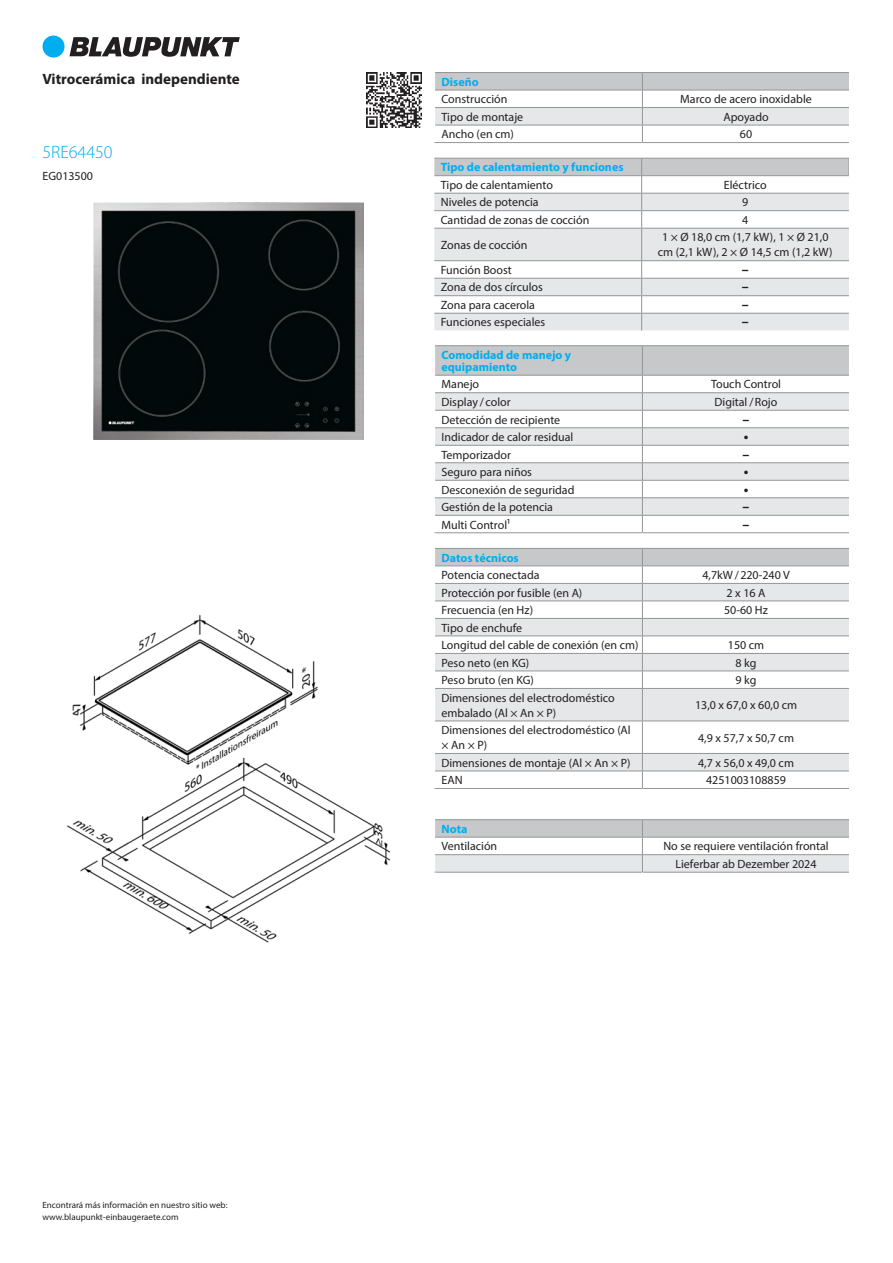
<style>
.page{position:relative;width:893px;height:1263px;background:#fff}
.page>*{position:absolute;margin:0;border:0;box-sizing:border-box;transform-origin:0 0}
.Merkmalsfolge-Modell{font:300 18px "Myriad Pro";color:#00aeef}
.Merkmalsfolge-Produu{font:700 15px "Myriad Pro";color:#231f20}
.Metadata-Wert{font:700 13.8px "Myriad Pro";color:#231f20}
.Metadata{font:12px/15px "Myriad Pro";color:#231f20}
.Metadata-Wert-2{font:12px/15px "Myriad Pro";color:#231f20;text-align:center}
.Kopf{font:700 12px/12px "Myriad Pro";color:#00aeef}
.Merkmalsfolge-Nummer{font:12px "Myriad Pro";color:#231f20}
.Absatz_erster{font:9px "Myriad Pro";color:#231f20}
.Absatz_letzter{font:9px "Myriad Pro";color:#231f20}
</style>
<div class="page">
<img style="left:67px;top:615px;width:324px;height:328px">
<img style="left:94px;top:203px;width:269px;height:237px">
<img style="left:366px;top:72px;width:56px;height:56px">
<hr style="left:435px;top:72px;width:207px;height:1px;background:#939598">
<hr style="left:642px;top:72px;width:208px;height:1px;background:#939598">
<svg style="left:434px;top:73px;width:415px;height:70px"></svg>
<svg style="left:434px;top:229px;width:415px;height:101px;fill:#e6e7e9"></svg>
<svg style="left:434px;top:158px;width:415px;height:70px"></svg>
<hr style="left:434px;top:228px;width:208px;height:1px;background:#939598">
<hr style="left:642px;top:228px;width:207px;height:1px;background:#939598">
<hr style="left:641px;top:228px;width:1px;height:32px;background:#939598">
<hr style="left:642px;top:260px;width:207px;height:1px;background:#939598">
<hr style="left:642px;top:278px;width:207px;height:1px;background:#939598">
<hr style="left:434px;top:295px;width:208px;height:1px;background:#939598">
<hr style="left:642px;top:295px;width:207px;height:1px;background:#939598">
<hr style="left:434px;top:313px;width:208px;height:1px;background:#939598">
<hr style="left:642px;top:313px;width:207px;height:1px;background:#939598">
<hr style="left:434px;top:260px;width:208px;height:1px;background:#939598">
<svg style="left:641px;top:261px;width:1px;height:69px"></svg>
<hr style="left:434px;top:278px;width:208px;height:1px;background:#939598">
<hr style="left:435px;top:345px;width:207px;height:1px;background:#939598">
<hr style="left:642px;top:345px;width:208px;height:1px;background:#939598">
<svg style="left:434px;top:346px;width:415px;height:188px"></svg>
<hr style="left:642px;top:375px;width:208px;height:1px;background:#939598">
<svg style="left:435px;top:689px;width:414px;height:82px;fill:#e6e7e9"></svg>
<hr style="left:435px;top:688px;width:207px;height:1px;background:#939598">
<hr style="left:642px;top:688px;width:208px;height:1px;background:#939598">
<hr style="left:642px;top:689px;width:1px;height:32px;background:#939598">
<hr style="left:435px;top:721px;width:207px;height:1px;background:#939598">
<hr style="left:642px;top:721px;width:208px;height:1px;background:#939598">
<hr style="left:642px;top:721px;width:1px;height:32px;background:#939598">
<hr style="left:435px;top:753px;width:207px;height:1px;background:#939598">
<hr style="left:642px;top:753px;width:208px;height:1px;background:#939598">
<hr style="left:435px;top:771px;width:207px;height:1px;background:#939598">
<hr style="left:642px;top:771px;width:208px;height:1px;background:#939598">
<hr style="left:434px;top:788px;width:208px;height:1px;background:#939598">
<hr style="left:642px;top:788px;width:208px;height:1px;background:#939598">
<svg style="left:642px;top:754px;width:1px;height:35px"></svg>
<svg style="left:435px;top:548px;width:414px;height:140px"></svg>
<hr style="left:642px;top:566px;width:208px;height:1px;background:#939598">
<hr style="left:435px;top:819px;width:207px;height:1px;background:#939598">
<hr style="left:642px;top:819px;width:208px;height:1px;background:#939598">
<svg style="left:434px;top:820px;width:415px;height:53px"></svg>
<div style="left:43px;top:36px;width:22px;height:22px;background:#00aeef;border-radius:50%"></div>
<svg style="left:69px;top:37px;width:171px;height:20px"></svg>
<hr style="left:849px;top:72px;width:3px;height:1130px;background:#fff">
<p class="Merkmalsfolge-Produu" style="left:43px;top:69px;width:199px">Vitrocerámica independiente</p>
<p class="Merkmalsfolge-Modell" style="left:43px;top:141px;width:72px">5RE64450</p>
<p class="Merkmalsfolge-Nummer" style="left:43px;top:169px;width:52px">EG013500</p>
<p class="Absatz_erster" style="left:43px;top:1200px;width:187px">Encontrará más información en nuestro sitio web:</p>
<p class="Absatz_letzter" style="left:43px;top:1212px;width:138px">www.blaupunkt-einbaugeraete.com</p>
<p class="Kopf" style="left:441px;top:75px;width:39px">Diseño</p>
<p class="Metadata" style="left:441px;top:92px;width:68px">Construcción</p>
<p class="Metadata-Wert-2" style="left:680px;top:92px;width:133px">Marco de acero inoxidable</p>
<p class="Metadata" style="left:441px;top:109px;width:83px">Tipo de montaje</p>
<p class="Metadata-Wert-2" style="left:723px;top:109px;width:47px">Apoyado</p>
<p class="Metadata" style="left:441px;top:127px;width:74px">Ancho (en cm)</p>
<p class="Metadata-Wert-2" style="left:740px;top:127px;width:14px">60</p>
<p class="Kopf" style="left:441px;top:161px;width:184px">Tipo de calentamiento y funciones</p>
<p class="Metadata" style="left:441px;top:177px;width:114px">Tipo de calentamiento</p>
<p class="Metadata-Wert-2" style="left:724px;top:177px;width:44px">Eléctrico</p>
<p class="Metadata" style="left:441px;top:195px;width:99px">Niveles de potencia</p>
<p class="Metadata-Wert-2" style="left:742px;top:195px;width:8px">9</p>
<p class="Metadata" style="left:441px;top:212px;width:150px">Cantidad de zonas de cocción</p>
<p class="Metadata-Wert-2" style="left:742px;top:212px;width:8px">4</p>
<p class="Metadata" style="left:441px;top:237px;width:88px">Zonas de cocción</p>
<p class="Metadata-Wert-2" style="left:658px;top:230px;width:176px">1 × Ø 18,0 cm (1,7 kW), 1 × Ø 21,0 cm (2,1 kW), 2 × Ø 14,5 cm (1,2 kW)</p>
<p class="Metadata" style="left:441px;top:262px;width:73px">Función Boost</p>
<p class="Metadata-Wert" style="left:742px;top:260px;width:8px">–</p>
<p class="Metadata" style="left:441px;top:280px;width:104px">Zona de dos círculos</p>
<p class="Metadata-Wert" style="left:742px;top:278px;width:8px">–</p>
<p class="Metadata" style="left:441px;top:297px;width:96px">Zona para cacerola</p>
<p class="Metadata-Wert" style="left:742px;top:295px;width:8px">–</p>
<p class="Metadata" style="left:441px;top:315px;width:106px">Funciones especiales</p>
<p class="Metadata-Wert" style="left:742px;top:313px;width:8px">–</p>
<p class="Kopf" style="left:441px;top:349px;width:131px">Comodidad de manejo y equipamiento</p>
<p class="Metadata" style="left:441px;top:377px;width:39px">Manejo</p>
<p class="Metadata-Wert-2" style="left:711px;top:377px;width:72px">Touch Control</p>
<p class="Metadata" style="left:441px;top:394px;width:71px">Display / color</p>
<p class="Metadata-Wert-2" style="left:715px;top:394px;width:64px">Digital / Rojo</p>
<p class="Metadata" style="left:441px;top:412px;width:120px">Detección de recipiente</p>
<p class="Metadata-Wert" style="left:743px;top:410px;width:8px">–</p>
<p class="Metadata" style="left:441px;top:429px;width:133px">Indicador de calor residual</p>
<p class="Metadata-Wert" style="left:744px;top:427px;width:6px">•</p>
<p class="Metadata" style="left:441px;top:447px;width:71px">Temporizador</p>
<p class="Metadata-Wert" style="left:743px;top:445px;width:8px">–</p>
<p class="Metadata" style="left:441px;top:464px;width:92px">Seguro para niños</p>
<p class="Metadata-Wert" style="left:744px;top:462px;width:6px">•</p>
<p class="Metadata" style="left:441px;top:482px;width:134px">Desconexión de seguridad</p>
<p class="Metadata-Wert" style="left:744px;top:480px;width:6px">•</p>
<p class="Metadata" style="left:441px;top:499px;width:113px">Gestión de la potencia</p>
<p class="Metadata-Wert" style="left:743px;top:497px;width:8px">–</p>
<p class="Metadata" style="left:441px;top:517px;width:70px">Multi Control¹</p>
<p class="Metadata-Wert" style="left:743px;top:515px;width:8px">–</p>
<p class="Kopf" style="left:441px;top:551px;width:79px">Datos técnicos</p>
<p class="Metadata" style="left:441px;top:567px;width:100px">Potencia conectada</p>
<p class="Metadata-Wert-2" style="left:702px;top:567px;width:89px">4,7kW / 220-240 V</p>
<p class="Metadata" style="left:441px;top:585px;width:142px">Protección por fusible (en A)</p>
<p class="Metadata-Wert-2" style="left:727px;top:585px;width:40px">2 x 16 A</p>
<p class="Metadata" style="left:441px;top:602px;width:93px">Frecuencia (en Hz)</p>
<p class="Metadata-Wert-2" style="left:724px;top:602px;width:45px">50-60 Hz</p>
<p class="Metadata" style="left:441px;top:620px;width:82px">Tipo de enchufe</p>
<p class="Metadata" style="left:441px;top:637px;width:199px">Longitud del cable de conexión (en cm)</p>
<p class="Metadata-Wert-2" style="left:728px;top:637px;width:38px">150 cm</p>
<p class="Metadata" style="left:441px;top:655px;width:89px">Peso neto (en KG)</p>
<p class="Metadata-Wert-2" style="left:735px;top:655px;width:23px">8 kg</p>
<p class="Metadata" style="left:441px;top:672px;width:94px">Peso bruto (en KG)</p>
<p class="Metadata-Wert-2" style="left:735px;top:672px;width:23px">9 kg</p>
<p class="Metadata" style="left:441px;top:690px;width:175px">Dimensiones del electrodoméstico embalado (Al × An × P)</p>
<p class="Metadata-Wert-2" style="left:695px;top:697px;width:104px">13,0 x 67,0 x 60,0 cm</p>
<p class="Metadata" style="left:441px;top:722px;width:191px">Dimensiones del electrodoméstico (Al × An × P)</p>
<p class="Metadata-Wert-2" style="left:698px;top:730px;width:97px">4,9 x 57,7 x 50,7 cm</p>
<p class="Metadata" style="left:441px;top:755px;width:191px">Dimensiones de montaje (Al × An × P)</p>
<p class="Metadata-Wert-2" style="left:698px;top:755px;width:97px">4,7 x 56,0 x 49,0 cm</p>
<p class="Metadata" style="left:441px;top:772px;width:23px">EAN</p>
<p class="Metadata-Wert-2" style="left:706px;top:772px;width:82px">4251003108859</p>
<p class="Kopf" style="left:441px;top:822px;width:27px">Nota</p>
<p class="Metadata" style="left:441px;top:839px;width:57px">Ventilación</p>
<p class="Metadata-Wert-2" style="left:663px;top:839px;width:167px">No se requiere ventilación frontal</p>
<p class="Metadata-Wert-2" style="left:675px;top:856px;width:143px">Lieferbar ab Dezember 2024</p>
</div>
